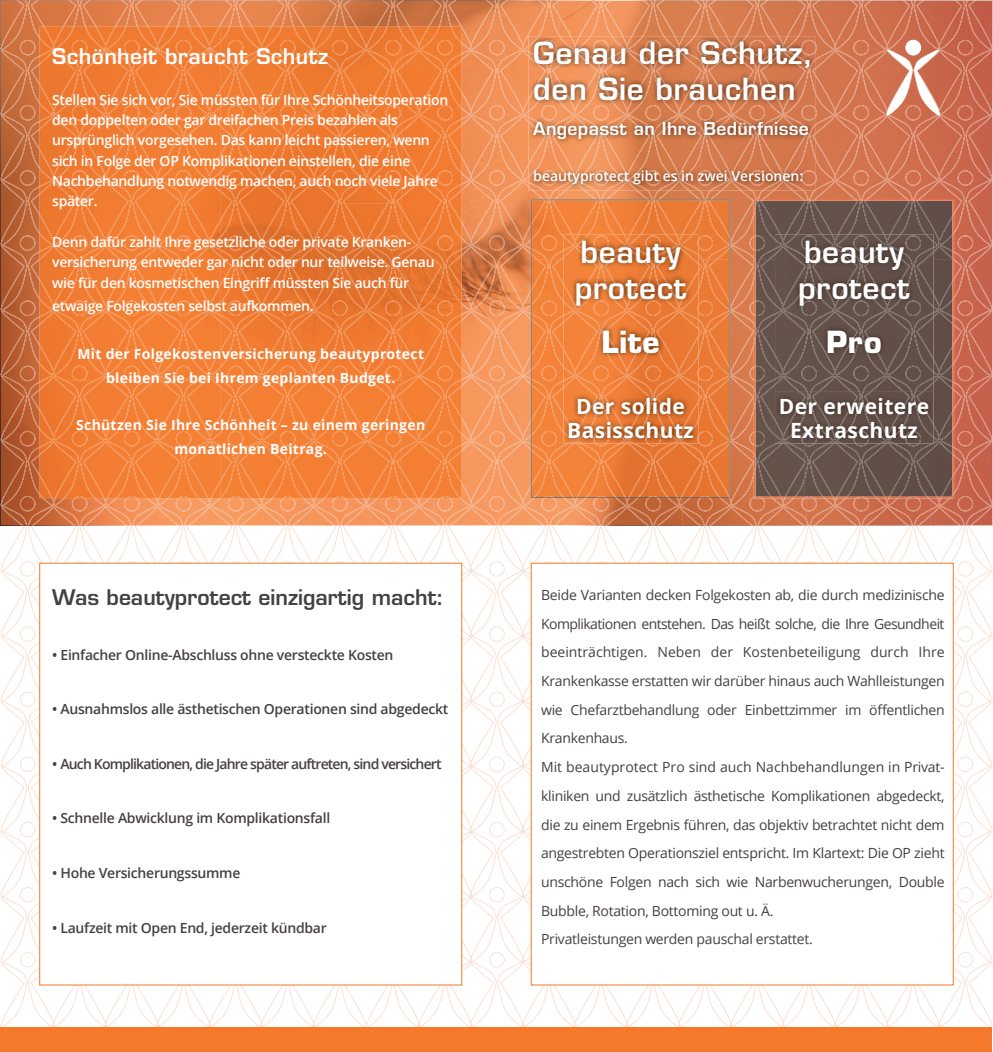
<style>
.page{position:relative;width:993px;height:1052px;background:#fff}
.page>*{position:absolute;margin:0;border:0;box-sizing:border-box;transform-origin:0 0}
.t1{font:600 29.75px/35.7px "Eurostile LT Std";letter-spacing:.02em;color:#fff}
.t2{font:700 29.75px "Eurostile LT Std";letter-spacing:.02em;color:#fff}
.t3{font:700 21px/24.5px "Open Sans";letter-spacing:.02em;color:#fff;text-align:center}
.t4{font:600 21px "Eurostile LT Std";color:#454042}
.t5{font:600 21px "Eurostile LT Std";letter-spacing:.02em;color:#fff}
.t6{font:600 17.5px "Eurostile LT Std";letter-spacing:.02em;color:#fff}
.t7{font:14px/28.7px "Open Sans";letter-spacing:-.02em;color:#454042}
.t8{font:600 14px/20.3px "Open Sans";letter-spacing:-.02em;color:#fff}
.t9{font:600 14px "Open Sans";letter-spacing:-.02em;color:#454042}
.t10{font:700 14px/23.8px "Open Sans";letter-spacing:.02em;color:#fff;text-align:center}
.t11{font:600 14px "Open Sans";letter-spacing:-.06em;color:#454042}
.t12{font:600 14px "Open Sans";color:#fff}
</style>
<div class="page">
<img style="left:472px;top:185px;width:17px;height:107px">
<img style="left:953px;top:186px;width:12px;height:197px">
<img style="left:472px;top:292px;width:25px;height:233px">
<img style="left:27px;top:389px;width:36px;height:136px">
<img style="left:966px;top:0;width:26px;height:310px">
<img style="left:965px;top:1px;width:26px;height:524px">
<img style="left:913px;top:0;width:51px;height:233px">
<img style="left:861px;top:0;width:51px;height:199px">
<img style="left:809px;top:0;width:50px;height:108px">
<img style="left:757px;top:0;width:51px;height:199px">
<img style="left:705px;top:0;width:51px;height:525px">
<img style="left:549px;top:0;width:155px;height:199px">
<img style="left:497px;top:0;width:51px;height:525px">
<img style="left:446px;top:0;width:49px;height:1px">
<img style="left:461px;top:53px;width:28px;height:132px">
<img style="left:394px;top:0;width:49px;height:1px">
<img style="left:376px;top:1px;width:128px;height:52px">
<img style="left:814px;top:40px;width:158px;height:13px">
<img style="left:489px;top:53px;width:15px;height:263px">
<img style="left:853px;top:53px;width:119px;height:133px">
<img style="left:814px;top:108px;width:39px;height:75px">
<img style="left:749px;top:236px;width:4px;height:14px">
<img style="left:957px;top:235px;width:15px;height:16px">
<img style="left:749px;top:301px;width:223px;height:15px">
<img style="left:991px;top:373px;width:1px;height:133px">
<img style="left:913px;top:317px;width:51px;height:208px">
<img style="left:757px;top:498px;width:155px;height:27px">
<img style="left:489px;top:366px;width:15px;height:15px">
<img style="left:957px;top:366px;width:15px;height:15px">
<img style="left:549px;top:511px;width:155px;height:14px">
<img style="left:453px;top:375px;width:43px;height:150px">
<img style="left:489px;top:431px;width:59px;height:80px">
<img style="left:749px;top:432px;width:15px;height:79px">
<img style="left:912px;top:431px;width:60px;height:80px">
<img style="left:80px;top:498px;width:373px;height:27px">
<img style="left:548px;top:498px;width:164px;height:13px">
<img style="left:801px;top:498px;width:111px;height:13px">
<img style="left:80px;top:0;width:276px;height:27px">
<img style="left:28px;top:0;width:51px;height:39px">
<img style="left:1px;top:0;width:26px;height:525px">
<img style="left:1px;top:1px;width:39px;height:114px">
<svg style="left:972px;top:767px;width:20px;height:260px"></svg>
<svg style="left:367px;top:767px;width:605px;height:260px"></svg>
<img style="left:20px;top:105px;width:20px;height:356px">
<img style="left:1px;top:177px;width:1px;height:329px">
<svg style="left:1px;top:525px;width:991px;height:242px"></svg>
<img style="left:72px;top:498px;width:275px;height:13px">
<svg style="left:1px;top:561px;width:346px;height:65px"></svg>
<svg style="left:1px;top:626px;width:366px;height:401px"></svg>
<div style="left:1px;top:1027px;width:990px;height:25px;background:#f4792a"></div>
<img style="left:580px;top:443px;width:100px;height:54px">
<img style="left:548px;top:199px;width:157px;height:60px">
<img style="left:530px;top:259px;width:50px;height:239px">
<img style="left:680px;top:259px;width:38px;height:239px">
<img style="left:705px;top:199px;width:25px;height:111px">
<img style="left:530px;top:199px;width:18px;height:172px">
<img style="left:718px;top:310px;width:12px;height:188px">
<img style="left:530px;top:378px;width:5px;height:120px">
<img style="left:543px;top:497px;width:167px;height:1px">
<img style="left:40px;top:340px;width:144px;height:49px">
<img style="left:445px;top:27px;width:16px;height:342px">
<img style="left:367px;top:27px;width:78px;height:348px">
<img style="left:385px;top:366px;width:68px;height:9px">
<img style="left:453px;top:379px;width:8px;height:119px">
<img style="left:367px;top:375px;width:86px;height:123px">
<img style="left:345px;top:27px;width:22px;height:23px">
<img style="left:293px;top:27px;width:41px;height:13px">
<img style="left:241px;top:27px;width:41px;height:13px">
<img style="left:189px;top:27px;width:41px;height:13px">
<img style="left:137px;top:27px;width:41px;height:13px">
<img style="left:85px;top:27px;width:41px;height:13px">
<img style="left:40px;top:27px;width:34px;height:22px">
<img style="left:72px;top:40px;width:275px;height:15px">
<img style="left:340px;top:50px;width:27px;height:448px">
<img style="left:288px;top:49px;width:48px;height:121px">
<img style="left:236px;top:49px;width:48px;height:317px">
<img style="left:184px;top:162px;width:48px;height:204px">
<img style="left:132px;top:162px;width:48px;height:204px">
<img style="left:80px;top:162px;width:49px;height:204px">
<img style="left:40px;top:49px;width:195px;height:113px">
<img style="left:286px;top:105px;width:61px;height:15px">
<img style="left:40px;top:161px;width:35px;height:164px">
<img style="left:72px;top:170px;width:165px;height:146px">
<img style="left:237px;top:170px;width:110px;height:328px">
<img style="left:72px;top:366px;width:165px;height:132px">
<img style="left:756px;top:199px;width:157px;height:60px">
<img style="left:753px;top:259px;width:21px;height:172px">
<img style="left:918px;top:300px;width:35px;height:198px">
<img style="left:913px;top:199px;width:40px;height:101px">
<img style="left:757px;top:199px;width:155px;height:2px">
<img style="left:753px;top:199px;width:3px;height:82px">
<svg style="left:753px;top:236px;width:2px;height:15px"></svg>
<svg style="left:753px;top:301px;width:2px;height:15px"></svg>
<img style="left:926px;top:316px;width:27px;height:182px">
<img style="left:753px;top:323px;width:2px;height:108px">
<img style="left:753px;top:431px;width:165px;height:67px">
<img style="left:809px;top:186px;width:5px;height:4px">
<img style="left:528px;top:36px;width:280px;height:154px">
<img style="left:541px;top:40px;width:273px;height:146px">
<img style="left:563px;top:235px;width:135px;height:208px">
<img style="left:593px;top:235px;width:105px;height:81px">
<img style="left:593px;top:366px;width:105px;height:15px">
<img style="left:593px;top:431px;width:105px;height:12px">
<img style="left:913px;top:235px;width:20px;height:72px">
<img style="left:774px;top:235px;width:138px;height:208px">
<img style="left:801px;top:235px;width:119px;height:16px">
<img style="left:801px;top:301px;width:119px;height:15px">
<img style="left:913px;top:312px;width:20px;height:131px">
<img style="left:801px;top:366px;width:119px;height:15px">
<img style="left:801px;top:431px;width:119px;height:12px">
<div style="left:39px;top:563px;width:423px;height:422px;background:#fff;border:1px solid #f4792a"></div>
<div style="left:530px;top:563px;width:423px;height:422px;background:#fff;border:1px solid #f4792a"></div>
<div style="left:905px;top:40px;width:15px;height:15px;background:#fff;border-radius:50%"></div>
<svg style="left:874px;top:43px;width:77px;height:82px"></svg>
<h2 class="t5" style="left:52px;top:43px;width:277px">Schönheit braucht Schutz</h2>
<p class="t8" style="left:52px;top:89px;width:397px">Stellen Sie sich vor, Sie müssten für Ihre Schönheitsoperation den doppelten oder gar dreifachen Preis bezahlen als ursprünglich vorgesehen. Das kann leicht passieren, wenn sich in Folge der OP Komplikationen einstellen, die eine Nachbehandlung notwendig machen, auch noch viele Jahre später.</p>
<p class="t8" style="left:52px;top:231px;width:384px">Denn dafür zahlt Ihre gesetzliche oder private Kranken&shy;versicherung entweder gar nicht oder nur teilweise. Genau wie für den kosmetischen Eingriff müssten Sie auch für</p>
<p class="t8" style="left:52px;top:296px;width:263px">etwaige Folgekosten selbst aufkommen.</p>
<p class="t10" style="left:77px;top:341px;width:348px">Mit der Folgekostenversicherung beautyprotect bleiben Sie bei Ihrem geplanten Budget.</p>
<p class="t10" style="left:76px;top:413px;width:350px">Schützen Sie Ihre Schönheit – zu einem geringen monatlichen Beitrag.</p>
<h2 class="t4" style="left:52px;top:584px;width:393px">Was beautyprotect einzigartig macht:</h2>
<p class="t9" style="left:52px;top:645px;width:343px">• Einfacher Online-Abschluss ohne versteckte Kosten</p>
<p class="t9" style="left:52px;top:699px;width:397px">• Ausnahmslos alle ästhetischen Operationen sind abgedeckt</p>
<p class="t11" style="left:52px;top:754px;width:391px">• Auch Komplikationen, die Jahre später auftreten, sind versichert</p>
<p class="t9" style="left:52px;top:808px;width:279px">• Schnelle Abwicklung im Komplikationsfall</p>
<p class="t9" style="left:52px;top:863px;width:190px">• Hohe Versicherungssumme</p>
<p class="t9" style="left:52px;top:918px;width:276px">• Laufzeit mit Open End, jederzeit kündbar</p>
<h1 class="t1" style="left:533px;top:36px;width:281px">Genau der Schutz, den Sie brauchen</h1>
<p class="t6" style="left:533px;top:118px;width:277px">Angepasst an Ihre Bedürfnisse</p>
<p class="t12" style="left:533px;top:167px;width:271px">beautyprotect gibt es in zwei Versionen:</p>
<h1 class="t1" style="left:574px;top:234px;width:113px">beauty protect</h1>
<h1 class="t2" style="left:601px;top:323px;width:60px">Lite</h1>
<h2 class="t3" style="left:567px;top:393px;width:128px">Der solide<br>Basisschutz</h2>
<h1 class="t1" style="left:797px;top:234px;width:113px">beauty protect</h1>
<h1 class="t2" style="left:825px;top:323px;width:57px">Pro</h1>
<h2 class="t3" style="left:778px;top:393px;width:152px">Der erweitere<br>Extraschutz</h2>
<p class="t7" style="left:541px;top:580px;width:405px">Beide Varianten decken Folgekosten ab, die durch medizinische Komplikationen entstehen. Das heißt solche, die Ihre Gesundheit beeinträchtigen. Neben der Kostenbeteiligung durch Ihre Krankenkasse erstatten wir darüber hinaus auch Wahlleistungen wie Chefarztbehandlung oder Einbettzimmer im öffentlichen Krankenhaus.<br>Mit beautyprotect Pro sind auch Nachbehandlungen in Privat&shy;kliniken und zusätzlich ästhetische Komplikationen abgedeckt, die zu einem Ergebnis führen, das objektiv betrachtet nicht dem angestrebten Operationsziel entspricht. Im Klartext: Die OP zieht unschöne Folgen nach sich wie Narbenwucherungen, Double Bubble, Rotation, Bottoming out u. Ä.<br>Privatleistungen werden pauschal erstattet.</p>
</div>
